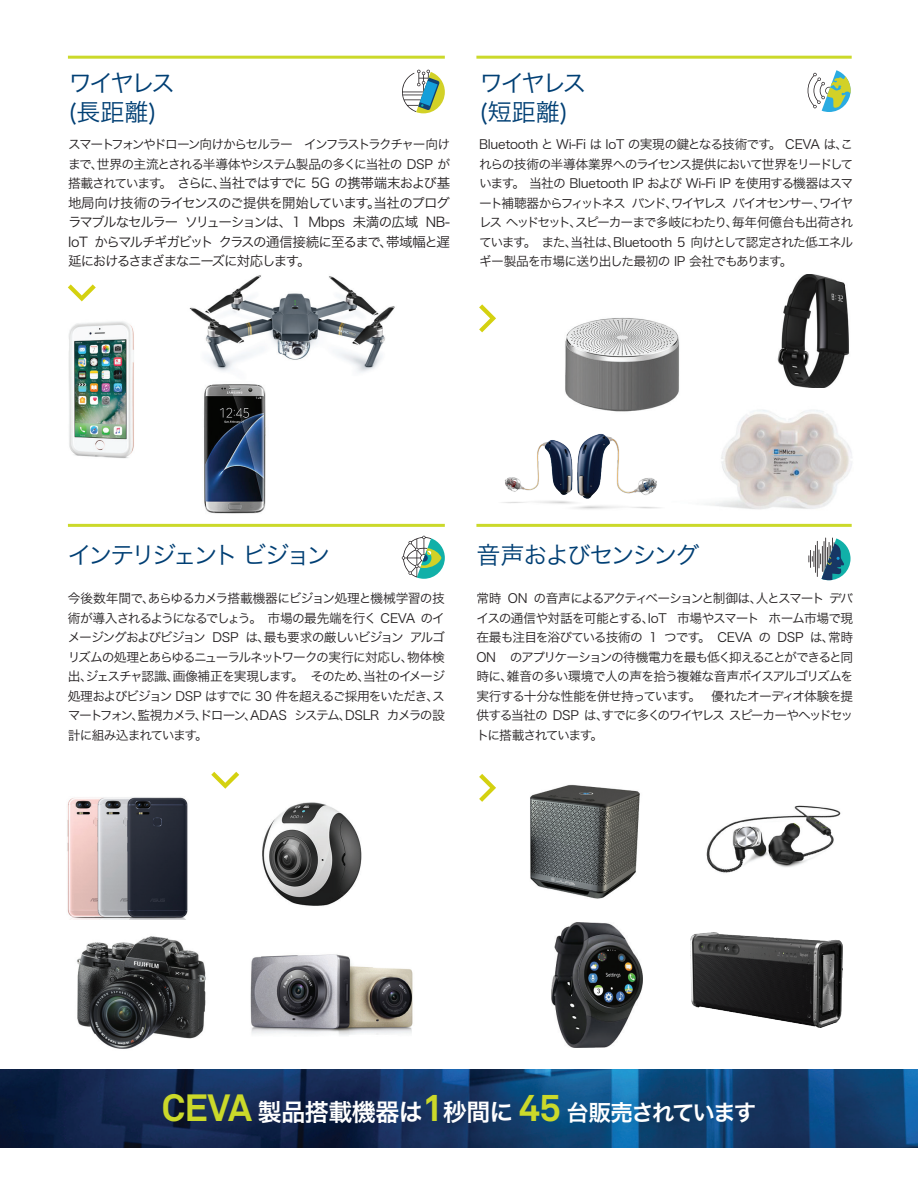
<style>
.page{position:relative;width:918px;height:1188px;background:#fff}
.page>*{position:absolute;margin:0;border:0;box-sizing:border-box;transform-origin:0 0}
.t1{font:700 37.5px "Akkurat Std";letter-spacing:-.02em;color:#cbd92a}
.t2{font:24px/28.5px "Hira Kaku Pro W3";letter-spacing:-.11em;color:#003f74}
.t3{font:24px "Hira Kaku Pro W3";letter-spacing:-.13em;color:#003f74}
.t4{font:24px "Hira Kaku Pro W6";letter-spacing:-.02em;color:#fff}
.t5{font:22.5px "Hira Kaku Pro W6";letter-spacing:-.08em;color:#fff}
.t6{font:13.5px "Hira Kaku Pro W3";letter-spacing:-.085em;color:#231f20}
.t7{font:13.5px "Hira Kaku Pro W3";letter-spacing:-.06em;color:#231f20}
.t8{font:13.5px "Hira Kaku Pro W3";letter-spacing:-.105em;color:#231f20}
.t9{font:13.5px "Hira Kaku Pro W3";letter-spacing:-.145em;color:#231f20}
.t10{font:12.75px/19.5px "Hira Kaku Pro W3";letter-spacing:-.08em;color:#231f20}
.t11{font:12.75px/19.5px "Hira Kaku Pro W3";letter-spacing:-.1em;color:#231f20}
.t12{font:12.75px "Hira Kaku Pro W3";letter-spacing:-.02em;color:#231f20}
.t13{font:12.75px "Hira Kaku Pro W3";letter-spacing:-.055em;color:#231f20}
.t14{font:12.75px "Hira Kaku Pro W3";letter-spacing:-.11em;color:#231f20}
.t15{font:12.75px "Hira Kaku Pro W3";letter-spacing:-.06em;color:#231f20}
.t16{font:12.75px/19.5px "Hira Kaku Pro W3";letter-spacing:-.045em;color:#231f20}
.t17{font:12.75px/19.5px "Hira Kaku Pro W3";letter-spacing:-.05em;color:#231f20}
.t18{font:12.75px "Hira Kaku Pro W3";letter-spacing:-.12em;color:#231f20}
.t19{font:12.75px "Hira Kaku Pro W3";letter-spacing:-.105em;color:#231f20}
.t20{font:12.75px "Hira Kaku Pro W3";letter-spacing:-.14em;color:#231f20}
.t21{font:12.75px "Hira Kaku Pro W3";letter-spacing:-.135em;color:#231f20}
.s1{font-size:12.75px}
</style>
<div class="page">
<img style="left:67px;top:797px;width:121px;height:122px">
<img style="left:77px;top:936px;width:129px;height:113px">
<svg style="left:479px;top:304px;width:17px;height:28px"></svg>
<svg style="left:479px;top:774px;width:17px;height:28px"></svg>
<svg style="left:68px;top:284px;width:28px;height:17px"></svg>
<svg style="left:211px;top:772px;width:28px;height:17px"></svg>
<img style="left:68px;top:321px;width:66px;height:138px">
<img style="left:565px;top:317px;width:115px;height:95px">
<img style="left:502px;top:433px;width:158px;height:76px">
<img style="left:777px;top:275px;width:73px;height:112px">
<img style="left:204px;top:384px;width:62px;height:130px">
<img style="left:189px;top:275px;width:206px;height:98px">
<hr style="left:68px;top:56px;width:377px;height:3px;background:#cbd92a">
<hr style="left:476px;top:56px;width:376px;height:3px;background:#cbd92a">
<img style="left:250px;top:954px;width:163px;height:82px">
<hr style="left:68px;top:524px;width:377px;height:3px;background:#cbd92a">
<hr style="left:476px;top:524px;width:376px;height:3px;background:#cbd92a">
<img style="left:691px;top:932px;width:151px;height:95px">
<img style="left:530px;top:784px;width:110px;height:115px">
<svg style="left:402px;top:70px;width:43px;height:43px"></svg>
<svg style="left:807px;top:70px;width:44px;height:42px"></svg>
<svg style="left:402px;top:536px;width:43px;height:43px"></svg>
<svg style="left:808px;top:538px;width:43px;height:42px"></svg>
<img style="left:671px;top:402px;width:181px;height:108px">
<img style="left:551px;top:923px;width:92px;height:125px">
<img style="left:262px;top:802px;width:100px;height:104px">
<img style="left:706px;top:805px;width:135px;height:68px">
<img style="left:0;top:1069px;width:918px;height:78px">
<h2 class="t2" style="left:68px;top:67px;width:109px">ワイヤレス(長距離(</h2>
<p class="t11" style="left:68px;top:134px;width:384px">スマートフォンやドローン向けからセルラー<br>まで世界の主流とされる半導体やシステム製品の多くに当社の DSP が</p>
<p class="t10" style="left:91px;top:153px;width:14px">、</p>
<p class="t7" style="left:159px;top:171px;width:292px"><span class="s1">。</span>さらに当社ではすでに 5G の携帯端末および基</p>
<p class="t6" style="left:213px;top:171px;width:15px">、</p>
<p class="t20" style="left:304px;top:133px;width:147px">インフラストラクチャー向け</p>
<p class="t14" style="left:68px;top:172px;width:95px">搭載されています</p>
<p class="t7" style="left:68px;top:191px;width:384px">地局向け技術のライセンスのご提供を開始しています当社のプログ</p>
<p class="t6" style="left:367px;top:191px;width:15px">。</p>
<p class="t6" style="left:95px;top:230px;width:357px">からマルチギガビットクラスの通信接続に至るまで帯域幅と遅</p>
<p class="t6" style="left:380px;top:230px;width:15px">、</p>
<p class="t6" style="left:68px;top:210px;width:112px">ラマブルなセルラー</p>
<p class="t6" style="left:353px;top:210px;width:67px">未満の広域</p>
<p class="t9" style="left:185px;top:210px;width:118px">ソリューションは、1</p>
<p class="t6" style="left:426px;top:210px;width:26px">NB-</p>
<p class="t6" style="left:308px;top:210px;width:38px">Mbps</p>
<p class="t6" style="left:68px;top:230px;width:22px">IoT</p>
<p class="t8" style="left:68px;top:249px;width:233px">延におけるさまざまなニーズに対応します</p>
<p class="t6" style="left:297px;top:249px;width:15px">。</p>
<h2 class="t2" style="left:479px;top:67px;width:109px">ワイヤレス(短距離(</h2>
<p class="t12" style="left:479px;top:133px;width:293px">Bluetooth と Wi-Fi は IoT の実現の鍵となる技術です</p>
<p class="t10" style="left:479px;top:153px;width:376px">れらの技術の半導体業界へのライセンス提供において世界をリードして</p>
<p class="t12" style="left:513px;top:172px;width:342px">。当社の Bluetooth IP および Wi-Fi IP を使用する機器はスマ</p>
<p class="t10" style="left:769px;top:134px;width:86px">。 CEVA はこ、</p>
<p class="t10" style="left:479px;top:173px;width:37px">います</p>
<p class="t11" style="left:479px;top:192px;width:376px">ート補聴器からフィットネス<br>レスヘッドセットスピーカーまで多岐にわたり毎年何億台も出荷され</p>
<p class="t10" style="left:726px;top:212px;width:14px">、</p>
<p class="t21" style="left:632px;top:192px;width:96px">バンドワイヤレス</p>
<p class="t10" style="left:665px;top:192px;width:14px">、</p>
<p class="t14" style="left:733px;top:192px;width:122px">バイオセンサーワイヤ</p>
<p class="t10" style="left:813px;top:192px;width:14px">、</p>
<p class="t17" style="left:524px;top:212px;width:331px;text-indent:46px">、<br>。また当社は Bluetooth 5 向けとして認定された低エネル</p>
<p class="t10" style="left:607px;top:231px;width:14px">、</p>
<p class="t10" style="left:479px;top:231px;width:48px">ています</p>
<p class="t10" style="left:565px;top:231px;width:14px">、</p>
<p class="t10" style="left:479px;top:251px;width:304px">ギー製品を市場に送り出した最初の IP 会社でもあります</p>
<p class="t10" style="left:780px;top:251px;width:14px">。</p>
<h2 class="t3" style="left:68px;top:534px;width:264px">インテリジェントビジョン</h2>
<p class="t13" style="left:68px;top:587px;width:379px">今後数年間であらゆるカメラ搭載機器にビジョン処理と機械学習の技</p>
<p class="t10" style="left:142px;top:588px;width:14px">、</p>
<p class="t10" style="left:68px;top:607px;width:379px">術が導入されるようになるでしょう。市場の最先端を行く CEVA のイ</p>
<p class="t10" style="left:410px;top:627px;width:37px">アルゴ</p>
<p class="t10" style="left:68px;top:627px;width:379px">メージングおよびビジョン<br>リズムの処理とあらゆるニューラルネットワークの実行に対応し物体検</p>
<p class="t10" style="left:311px;top:646px;width:136px;text-indent:90px">、<br>そのため当社のイメージ</p>
<p class="t10" style="left:358px;top:666px;width:14px">、</p>
<p class="t10" style="left:245px;top:627px;width:160px">は最も要求の厳しいビジョン</p>
<p class="t10" style="left:258px;top:627px;width:14px">、</p>
<p class="t10" style="left:213px;top:627px;width:28px">DSP</p>
<p class="t14" style="left:68px;top:665px;width:113px">出ジェスチャ認識、</p>
<p class="t10" style="left:80px;top:666px;width:14px">、</p>
<p class="t10" style="left:68px;top:685px;width:379px">処理およびビジョン DSP はすでに 30 件を超えるご採用をいただきス、</p>
<p class="t10" style="left:387px;top:705px;width:59px">カメラの設</p>
<p class="t15" style="left:173px;top:665px;width:122px">画像補正を実現します</p>
<p class="t10" style="left:291px;top:666px;width:14px">。</p>
<p class="t19" style="left:68px;top:704px;width:221px">マートフォン監視カメラドローン ADAS</p>
<p class="t10" style="left:244px;top:705px;width:14px">、</p>
<p class="t15" style="left:294px;top:704px;width:87px">システム DSLR</p>
<p class="t10" style="left:339px;top:705px;width:14px">、</p>
<p class="t10" style="left:131px;top:705px;width:14px">、</p>
<p class="t10" style="left:195px;top:705px;width:14px">、</p>
<p class="t10" style="left:68px;top:724px;width:131px">計に組み込まれています</p>
<p class="t10" style="left:195px;top:724px;width:14px">。</p>
<h2 class="t2" style="left:476px;top:539px;width:225px">音声およびセンシング</h2>
<p class="t18" style="left:534px;top:587px;width:321px">の音声によるアクティベーションと制御は人とスマートデバ</p>
<p class="t10" style="left:750px;top:588px;width:14px">、</p>
<p class="t10" style="left:476px;top:588px;width:27px">常時</p>
<p class="t10" style="left:508px;top:588px;width:21px">ON</p>
<p class="t15" style="left:476px;top:606px;width:192px">イスの通信や対話を可能とする IoT</p>
<p class="t10" style="left:642px;top:607px;width:14px">、</p>
<p class="t19" style="left:677px;top:606px;width:84px">市場やスマート</p>
<p class="t13" style="left:769px;top:606px;width:86px">ホーム市場で現</p>
<p class="t10" style="left:510px;top:627px;width:345px;text-indent:-33px">在最も注目を浴びている技術の<br>のアプリケーションの待機電力を最も低く抑えることができると同</p>
<p class="t10" style="left:810px;top:627px;width:45px">は常時</p>
<p class="t10" style="left:822px;top:627px;width:14px">、</p>
<p class="t10" style="left:664px;top:627px;width:37px">つです</p>
<p class="t10" style="left:717px;top:627px;width:36px">CEVA</p>
<p class="t10" style="left:777px;top:627px;width:28px">DSP</p>
<p class="t10" style="left:649px;top:627px;width:10px">1</p>
<p class="t10" style="left:758px;top:627px;width:14px">の</p>
<p class="t10" style="left:698px;top:627px;width:14px">。</p>
<p class="t16" style="left:476px;top:646px;width:378px">ON<br>時に雑音の多い環境で人の声を拾う複雑な音声ボイスアルゴリズムを</p>
<p class="t10" style="left:501px;top:666px;width:14px">、</p>
<p class="t10" style="left:712px;top:685px;width:143px">優れたオーディオ体験を提</p>
<p class="t10" style="left:476px;top:685px;width:378px">実行する十分な性能を併せ持っています<br>供する当社の DSP はすでに多くのワイヤレススピーカーやヘッドセッ</p>
<p class="t10" style="left:591px;top:705px;width:20px;text-align:center">、。</p>
<p class="t10" style="left:688px;top:685px;width:14px">。</p>
<p class="t14" style="left:476px;top:723px;width:118px">トに搭載されています</p>
<h1 class="t1" style="left:162px;top:1085px;width:92px">CEVA</h1>
<h1 class="t1" style="left:422px;top:1085px;width:23px">1</h1>
<h2 class="t4" style="left:443px;top:1090px;width:72px">秒間に</h2>
<h2 class="t4" style="left:258px;top:1090px;width:166px">製品搭載機器は</h2>
<h1 class="t1" style="left:519px;top:1085px;width:43px">45</h1>
<h3 class="t5" style="left:566px;top:1092px;width:191px">台販売されています</h3>
</div>
